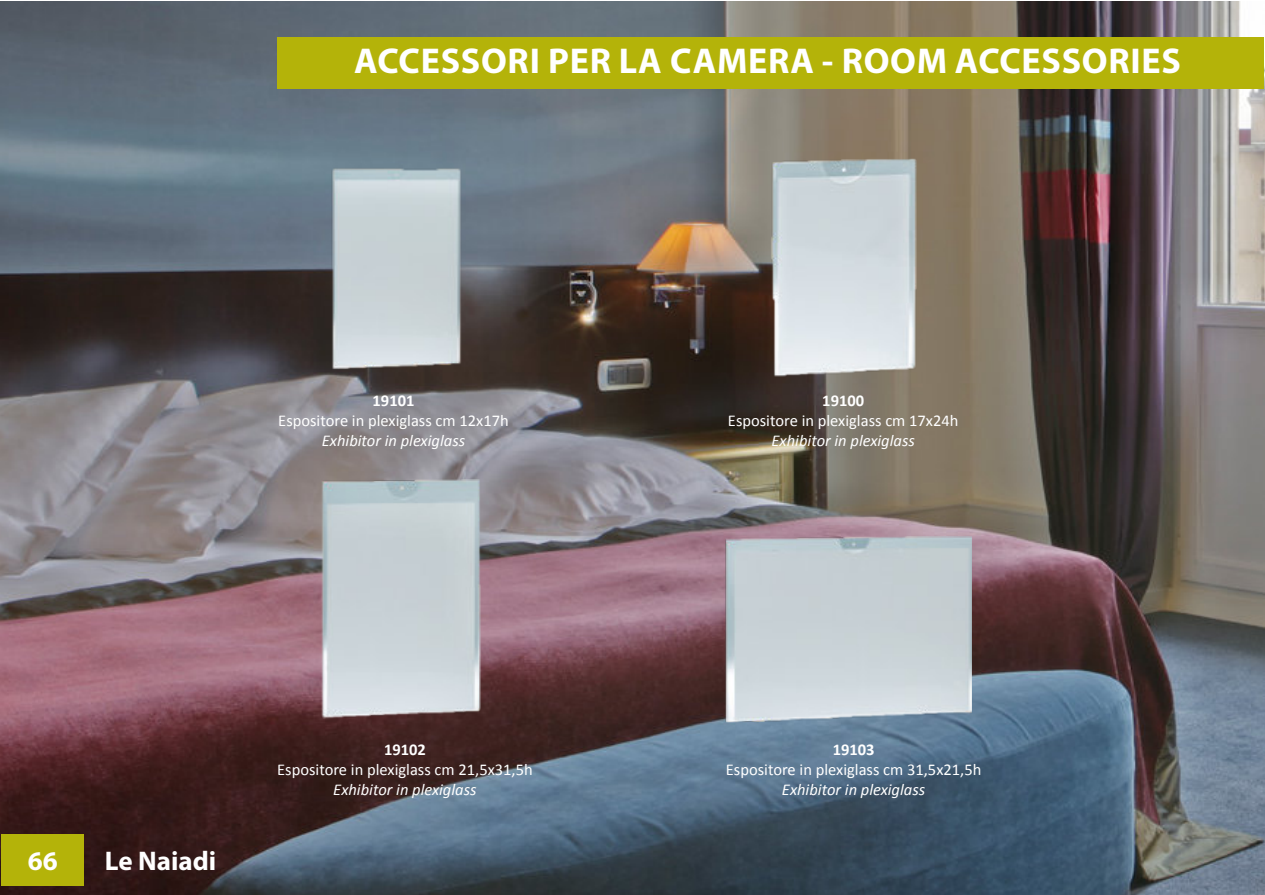
<style>
.page{position:relative;width:1265px;height:895px;background:#fff}
.page>*{position:absolute;margin:0;border:0;box-sizing:border-box;transform-origin:0 0}
.t1{font:700 36px "Myriad Pro";letter-spacing:.02em;color:#fff}
.t2{font:700 27px "Myriad Pro";color:#fff}
.t3{font:16.5px "Calibri";color:#fff}
.t4{font:italic 16.5px "Calibri";color:#fff}
.t5{font:700 16.5px "Calibri";color:#fff}
</style>
<div class="page">
<img style="left:1px;top:1px;width:1263px;height:893px">
<div style="left:1px;top:834px;width:83px;height:51px;background:#b4b309"></div>
<div style="left:277px;top:37px;width:987px;height:51px;background:#b4b309"></div>
<img style="left:725px;top:536px;width:247px;height:186px">
<img style="left:322px;top:479px;width:159px;height:240px">
<img style="left:770px;top:159px;width:147px;height:217px">
<img style="left:172px;top:157px;width:332px;height:245px">
<h1 class="t1" style="left:354px;top:46px;width:828px">ACCESSORI PER LA CAMERA - ROOM ACCESSORIES</h1>
<p class="t5" style="left:372px;top:394px;width:43px">19101</p>
<p class="t3" style="left:278px;top:413px;width:232px">Espositore in plexiglass cm 12x17h</p>
<p class="t4" style="left:322px;top:433px;width:145px">Exhibitor in plexiglass</p>
<h2 class="t2" style="left:28px;top:849px;width:31px">66</h2>
<h2 class="t2" style="left:105px;top:849px;width:113px">Le Naiadi</h2>
<p class="t5" style="left:384px;top:742px;width:43px">19102</p>
<p class="t3" style="left:277px;top:762px;width:257px">Espositore in plexiglass cm 21,5x31,5h</p>
<p class="t4" style="left:333px;top:782px;width:145px">Exhibitor in plexiglass</p>
<p class="t5" style="left:822px;top:394px;width:43px">19100</p>
<p class="t3" style="left:728px;top:413px;width:232px">Espositore in plexiglass cm 17x24h</p>
<p class="t4" style="left:771px;top:433px;width:145px">Exhibitor in plexiglass</p>
<p class="t5" style="left:832px;top:742px;width:43px">19103</p>
<p class="t3" style="left:726px;top:762px;width:257px">Espositore in plexiglass cm 31,5x21,5h</p>
<p class="t4" style="left:782px;top:782px;width:145px">Exhibitor in plexiglass</p>
</div>
